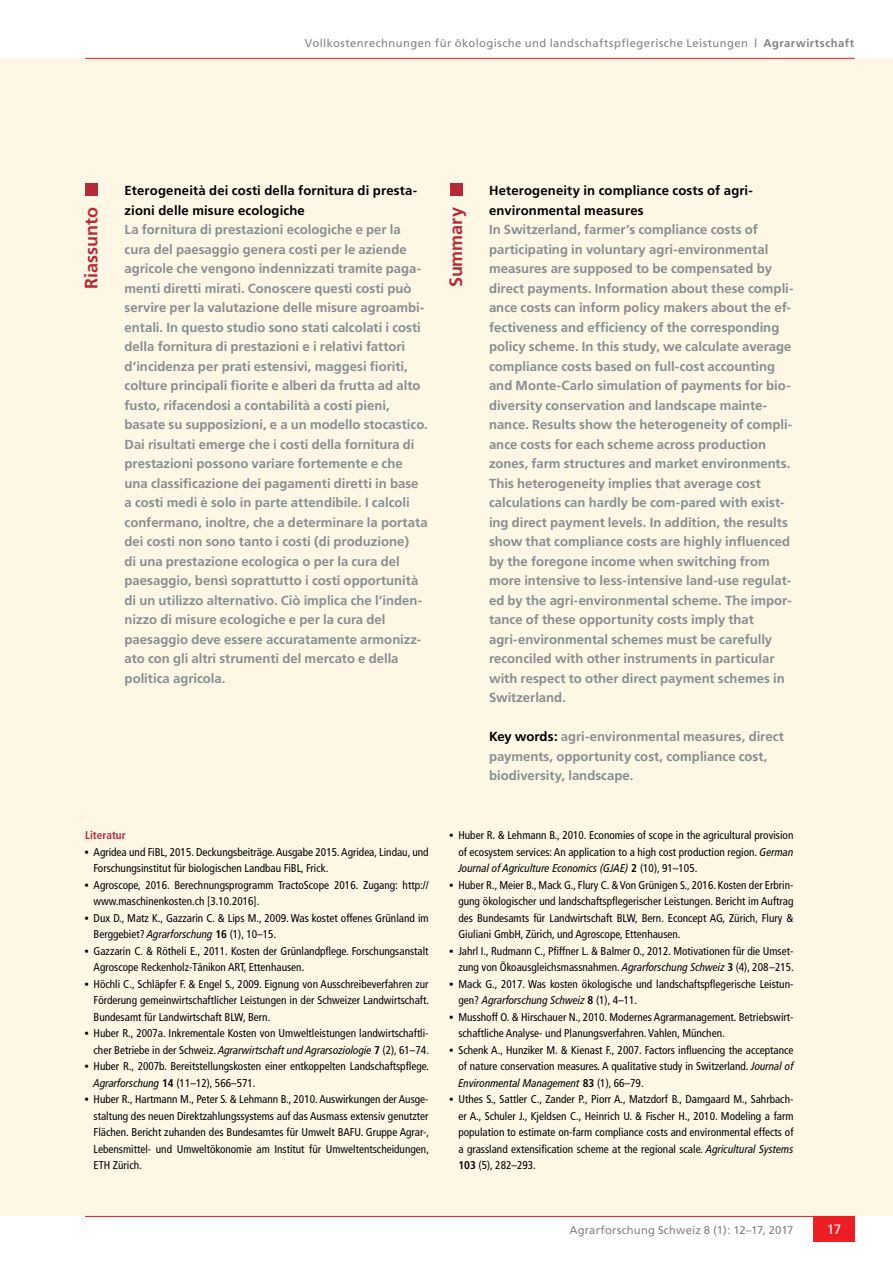
<style>
.page{position:relative;width:893px;height:1263px;background:#fff}
.page>*{position:absolute;margin:0;border:0;box-sizing:border-box;transform-origin:0 0}
.t1{font:700 18px "Frutiger";letter-spacing:-.005em;color:#b82937}
.t2{font:13.5px "Frutiger";color:#fff}
.t3{font:700 13.2px/19.5px "Frutiger";color:#8a8c8e}
.t4{font:700 13.2px/19.5px "Frutiger";letter-spacing:.01em;color:#000}
.t5{font:condensed 11.25px/16.5px "Frutiger";color:#000}
.t6{font:italic condensed 11.25px "Frutiger LT Std";color:#000}
.t7{font:11.25px "Frutiger";letter-spacing:.04em;color:#808285}
.t8{font:11.25px "Frutiger";letter-spacing:.015em;color:#808285}
.t9{font:700 condensed 11.25px "Frutiger";color:#b82937}
.s1{font-weight:700}
.s2{color:#000}
.s3{font-family:"Universal Newswith Comm Pi";font-stretch:normal}
.s4{font-family:"Frutiger LT Std";font-style:italic}
.s5{font-family:"Frutiger";font-weight:700;font-style:normal}
.s6{font-family:"Frutiger";font-style:normal}
</style>
<div class="page">
<div style="left:0;top:58px;width:893px;height:1158px;background:#fff7e6"></div>
<hr style="left:85px;top:1216px;width:770px;height:1px;background:#ed1d24">
<div style="left:813px;top:1216px;width:42px;height:26px;background:#ed1d24"></div>
<hr style="left:85px;top:58px;width:770px;height:1px;background:#ed1d24">
<div style="left:85px;top:184px;width:13px;height:12px;background:#b82937"></div>
<div style="left:450px;top:184px;width:13px;height:12px;background:#b82937"></div>
<p class="t7" style="left:305px;top:36px;width:551px">Vollkostenrechnungen für ökologische und landschaftspflegerische Leistungen <span class="s1">| Agrarwirtschaft</span></p>
<p class="t4" style="left:125px;top:181px;width:294px">Eterogeneità dei costi della fornitura di presta&shy;zioni delle misure ecologiche</p>
<p class="t3" style="left:125px;top:220px;width:305px">La fornitura di prestazioni ecologiche e per la cura del paesaggio genera costi per le aziende agricole che vengono indennizzati tramite paga&shy;menti diretti mirati. Conoscere questi costi può servire per la valutazione delle misure agroambi&shy;entali. In questo studio sono stati calcolati i costi della fornitura di prestazioni e i relativi fattori d’incidenza per prati estensivi, maggesi fioriti, colture principali fiorite e alberi da frutta ad alto fusto, rifacendosi a contabilità a costi pieni, basate su supposizioni, e a un modello stocastico.<br>Dai risultati emerge che i costi della fornitura di prestazioni possono variare fortemente e che una classificazione dei pagamenti diretti in base a costi medi è solo in parte attendibile. I calcoli confermano, inoltre, che a determinare la portata dei costi non sono tanto i costi (di produzione)<br>di una prestazione ecologica o per la cura del paesaggio, bensì soprattutto i costi opportunità di un utilizzo alternativo. Ciò implica che l’inden&shy;nizzo di misure ecologiche e per la cura del paesaggio deve essere accuratamente armonizz&shy;ato con gli altri strumenti del mercato e della politica agricola.</p>
<h1 class="t1" style="left:81px;top:289px;width:83px;rotate:-90deg">Riassunto</h1>
<h1 class="t1" style="left:445px;top:287px;width:82px;rotate:-90deg">Summary</h1>
<p class="t4" style="left:489px;top:181px;width:265px">Heterogeneity in compliance costs of agri&shy;environmental measures</p>
<p class="t3" style="left:489px;top:220px;width:306px">In Switzerland, farmer’s compliance costs of participating in voluntary agri-environmental measures are supposed to be compensated by direct payments. Information about these compli&shy;ance costs can inform policy makers about the ef&shy;fectiveness and efficiency of the corresponding policy scheme. In this study, we calculate average compliance costs based on full-cost accounting and Monte-Carlo simulation of payments for bio&shy;diversity conservation and landscape mainte&shy;nance. Results show the heterogeneity of compli&shy;ance costs for each scheme across production zones, farm structures and market environments.<br>This heterogeneity implies that average cost calculations can hardly be com-pared with exist&shy;ing direct payment levels. In addition, the results show that compliance costs are highly influenced by the foregone income when switching from more intensive to less-intensive land-use regulat&shy;ed by the agri-environmental scheme. The impor&shy;tance of these opportunity costs imply that agri-environmental schemes must be carefully reconciled with other instruments in particular with respect to other direct payment schemes in Switzerland.</p>
<p class="t3" style="left:489px;top:727px;width:296px"><span class="s2">Key words:</span> agri-environmental measures, direct payments, opportunity cost, compliance cost, biodiversity, landscape.</p>
<p class="t9" style="left:85px;top:828px;width:42px">Literatur</p>
<p class="t5" style="left:94px;top:843px;width:337px;text-indent:-9px"><span class="s3">▪</span> Agridea und FiBL, 2015. Deckungsbeiträge. Ausgabe 2015. Agridea, Lindau, und<br>Forschungsinstitut für biologischen Landbau FiBL, Frick.</p>
<p class="t5" style="left:94px;top:876px;width:337px;text-indent:-9px"><span class="s3">▪</span> Agroscope, 2016. Berechnungsprogramm TractoScope 2016. Zugang: http:// www.maschinenkosten.ch [3.10.2016].</p>
<p class="t5" style="left:94px;top:909px;width:337px;text-indent:-9px"><span class="s3">▪</span> Dux D., Matz K., Gazzarin C. &amp; Lips M., 2009. Was kostet offenes Grünland im<br>Berggebiet? <span class="s4">Agrarforschung</span> <span class="s1">16</span> (1), 10–15.</p>
<p class="t5" style="left:94px;top:942px;width:337px;text-indent:-9px"><span class="s3">▪</span> Gazzarin C. &amp; Rötheli E., 2011. Kosten der Grünlandpflege. Forschungsanstalt<br>Agroscope Reckenholz-Tänikon ART, Ettenhausen.</p>
<p class="t5" style="left:94px;top:975px;width:337px;text-align:justify;text-indent:-9px"><span class="s3">▪</span> Höchli C., Schläpfer F. &amp; Engel S., 2009. Eignung von Ausschreibeverfahren zur Förderung gemeinwirtschaftlicher Leistungen in der Schweizer Landwirtschaft.<br>Bundesamt für Landwirtschaft BLW, Bern.</p>
<p class="t5" style="left:85px;top:1025px;width:345px;text-align:right"><span class="s3">▪</span> Huber R., 2007a. Inkrementale Kosten von Umweltleistungen landwirtschaftli&shy;cher Betriebe in der Schweiz. <span class="s4">Agrarwirtschaft und Agrarsoziologie</span> <span class="s1">7</span> (2), 61–74.</p>
<p class="t5" style="left:94px;top:1058px;width:337px;text-indent:-9px"><span class="s3">▪</span> Huber R., 2007b. Bereitstellungskosten einer entkoppelten Landschaftspflege.<br><span class="s4">Agrarforschung</span> <span class="s1">14</span> (11–12), 566–571.</p>
<p class="t5" style="left:94px;top:1091px;width:337px;text-align:justify;text-indent:-9px"><span class="s3">▪</span> Huber R., Hartmann M., Peter S. &amp; Lehmann B., 2010. Auswirkungen der Ausge&shy;staltung des neuen Direktzahlungssystems auf das Ausmass extensiv genutzter Flächen. Bericht zuhanden des Bundesamtes für Umwelt BAFU. Gruppe Agrar-, Lebensmittel- und Umweltökonomie am Institut für Umweltentscheidungen, ETH Zürich.</p>
<p class="t5" style="left:450px;top:827px;width:345px;text-align:right"><span class="s3">▪</span> Huber R. &amp; Lehmann B., 2010. Economies of scope in the agricultural provision of ecosystem services: An application to a high cost production region. <span class="s4">German</span></p>
<p class="t6" style="left:458px;top:862px;width:241px">Journal of Agriculture Economics (GJAE) <span class="s5">2</span> <span class="s6">(10), 91–105.</span></p>
<p class="t5" style="left:458px;top:876px;width:337px;text-align:justify;text-indent:-9px"><span class="s3">▪</span> Huber R., Meier B., Mack G., Flury C. &amp; Von Grünigen S., 2016. Kosten der Erbrin&shy;gung ökologischer und landschaftspflegerischer Leistungen. Bericht im Auftrag des Bundesamts für Landwirtschaft BLW, Bern. Econcept AG, Zürich, Flury &amp; Giuliani GmbH, Zürich, und Agroscope, Ettenhausen.</p>
<p class="t5" style="left:450px;top:942px;width:346px;text-align:right"><span class="s3">▪</span> Jahrl I., Rudmann C., Pfiffner L. &amp; Balmer O., 2012. Motivationen für die Umset&shy;zung von Ökoausgleichsmassnahmen. <span class="s4">Agrarforschung Schweiz</span> <span class="s1">3</span> (4), 208–215.</p>
<p class="t5" style="left:450px;top:976px;width:345px"><span class="s3">▪</span> Mack G., 2017. Was kosten ökologische und landschaftspflegerische Leistun-</p>
<p class="t6" style="left:458px;top:994px;width:180px"><span class="s6">gen?</span> Agrarforschung Schweiz <span class="s5">8</span> <span class="s6">(1), 4–11.</span></p>
<p class="t5" style="left:458px;top:1009px;width:337px;text-indent:-9px"><span class="s3">▪</span> Musshoff O. &amp; Hirschauer N., 2010. Modernes Agrarmanagement. Betriebswirt&shy;schaftliche Analyse- und Planungsverfahren. Vahlen, München.</p>
<p class="t5" style="left:450px;top:1042px;width:345px;text-align:right"><span class="s3">▪</span> Schenk A., Hunziker M. &amp; Kienast F., 2007. Factors influencing the acceptance of nature conservation measures. A qualitative study in Switzerland. <span class="s4">Journal of</span></p>
<p class="t6" style="left:458px;top:1076px;width:187px">Environmental Management <span class="s5">83</span> <span class="s6">(1), 66–79.</span></p>
<p class="t5" style="left:458px;top:1091px;width:337px;text-align:justify;text-indent:-9px"><span class="s3">▪</span> Uthes S., Sattler C., Zander P., Piorr A., Matzdorf B., Damgaard M., Sahrbach&shy;er A., Schuler J., Kjeldsen C., Heinrich U. &amp; Fischer H., 2010. Modeling a farm population to estimate on-farm compliance costs and environmental effects of a grassland extensification scheme at the regional scale. <span class="s4">Agricultural Systems </span><span class="s1">103</span> (5), 282–293.</p>
<p class="t8" style="left:569px;top:1223px;width:226px">Agrarforschung Schweiz 8 (1): 12–17, 2017</p>
<p class="t2" style="left:827px;top:1221px;width:16px">17</p>
</div>
